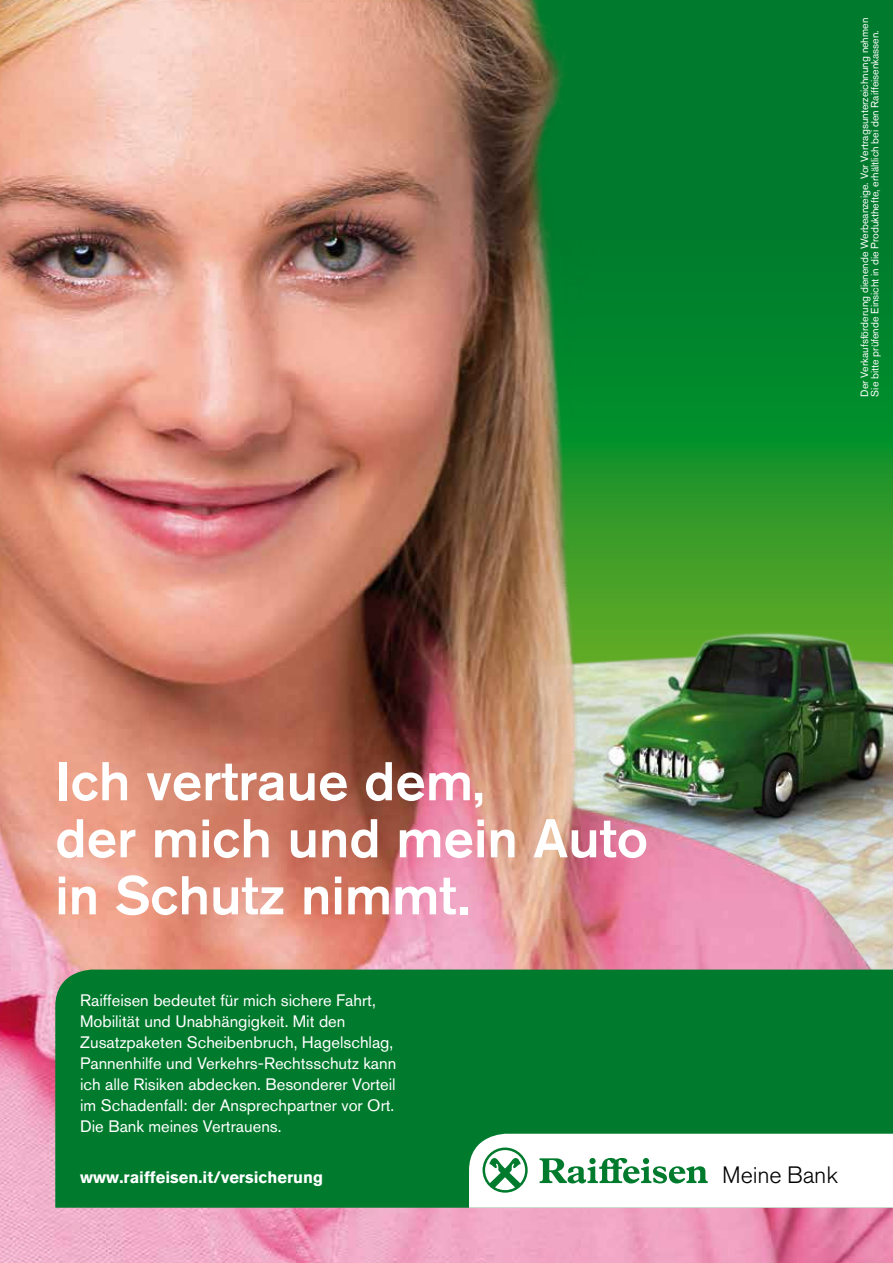
<style>
.page{position:relative;width:893px;height:1263px;background:#fff}
.page>*{position:absolute;margin:0;border:0;box-sizing:border-box;transform-origin:0 0}
.t1{font:500 54px/57px "Akzidenz Grotesk BQ";color:#fff}
.t2{font:300 23.55px "Akzidenz Grotesk BQ";letter-spacing:-.01em;color:#000}
.t3{font:16.5px/21px "Akzidenz Grotesk BQ";color:#fff}
.t4{font:700 16.5px "Akzidenz Grotesk BQ";color:#fff}
.t5{font:10.5px/10.5px "Akzidenz Grotesk BQ";color:#fff}
</style>
<div class="page">
<img style="left:0;top:0;width:893px;height:1263px">
<div style="left:55px;top:969px;width:838px;height:239px;background:#007b2d"></div>
<svg style="left:469px;top:1134px;width:424px;height:74px"></svg>
<p class="t5" style="left:859px;top:396px;width:380px;rotate:-90deg">Der Verkaufsförderung dienende Werbeanzeige. Vor Vertragsunterzeichnung nehmen<br>Sie bitte prüfende Einsicht in die Produkthefte, erhältlich bei den Raiffeisenkassen.</p>
<h1 class="t1" style="left:55px;top:752px;width:594px">Ich vertraue dem,<br>der mich und mein Auto in Schutz nimmt.</h1>
<p class="t3" style="left:80px;top:990px;width:318px">Raiffeisen bedeutet für mich sichere Fahrt, Mobilität und Unabhängigkeit. Mit den Zusatzpaketen Scheibenbruch, Hagelschlag, Pannenhilfe und Verkehrs-Rechtsschutz kann ich alle Risiken abdecken. Besonderer Vorteil im Schadenfall: der Ansprechpartner vor Ort.<br>Die Bank meines Vertrauens.</p>
<p class="t4" style="left:80px;top:1168px;width:244px">www.raiffeisen.it/versicherung</p>
<h2 class="t2" style="left:722px;top:1162px;width:117px">Meine Bank</h2>
</div>
